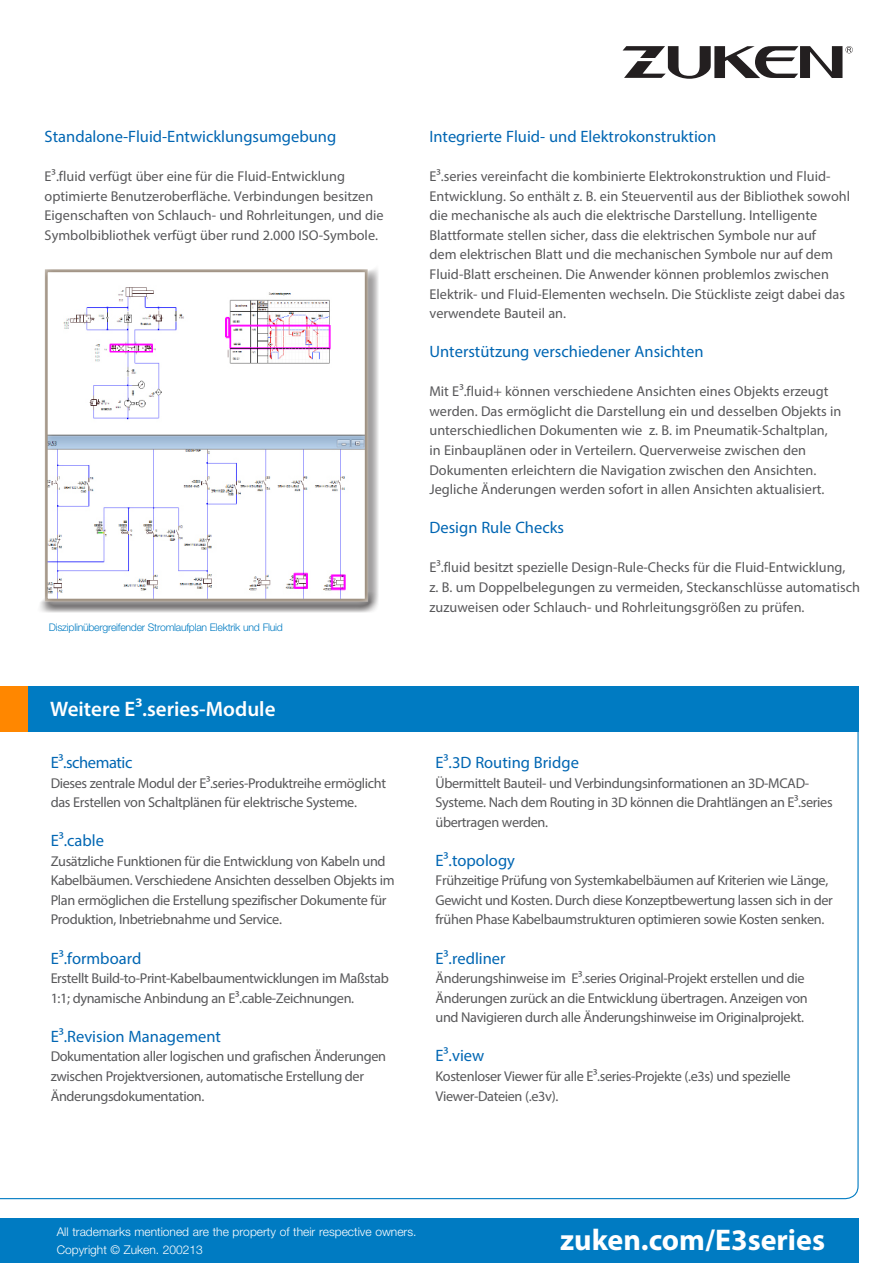
<style>
.page{position:relative;width:893px;height:1263px;background:#fff}
.page>*{position:absolute;margin:0;border:0;box-sizing:border-box;transform-origin:0 0}
.t1{font:700 30px "Myriad Pro";color:#fff}
.t2{font:600 21px "Myriad Pro";color:#fff}
.Zuken_Body_Copy{font:16.5px "Myriad Pro";color:#0166b3}
.Zuken_Body_Copy-2{font:16.5px "Myriad Pro";letter-spacing:-.025em;color:#0166b3}
.Zuken_Body_Copy-3{font:14.25px/19.5px "Myriad Pro";color:#58585a}
.Zuken_Body_Copy-4{font:14.25px/19.5px "Myriad Pro";letter-spacing:-.025em;color:#58585a}
.t3{font:300 12px/18px "Helvetica Neue LT Std";color:#fff}
.Zuken_Body_Copy-5{font:300 10.5px "Helvetica Neue LT Std";letter-spacing:-.025em;color:#007bc2}
</style>
<div class="page">
<svg style="left:0;top:732px;width:859px;height:468px"></svg>
<div style="left:0;top:1218px;width:859px;height:45px;background:#007bc2"></div>
<div style="left:714px;top:46px;width:11px;height:32px;background:#231f20"></div>
<svg style="left:623px;top:46px;width:88px;height:33px"></svg>
<svg style="left:725px;top:46px;width:128px;height:32px"></svg>
<div style="left:26px;top:251px;width:358px;height:367px;background:#fff;opacity:.75"></div>
<div style="left:22px;top:686px;width:837px;height:46px;background:#007bc2"></div>
<div style="left:0;top:686px;width:28px;height:46px;background:#ff8700"></div>
<p class="Zuken_Body_Copy" style="left:45px;top:126px;width:293px">Standalone-Fluid-Entwicklungsumgebung</p>
<p class="Zuken_Body_Copy-3" style="left:45px;top:166px;width:341px">E³.fluid verfügt über eine für die Fluid-Entwicklung optimierte Benutzeroberfläche. Verbindungen besitzen Eigenschaften von Schlauch- und Rohrleitungen, und die Symbolbibliothek verfügt über rund 2.000 ISO-Symbole.</p>
<p class="Zuken_Body_Copy-5" style="left:49px;top:621px;width:235px">Disziplinübergreifender Stromlaufplan Elektrik und Fluid</p>
<p class="t2" style="left:50px;top:696px;width:227px">Weitere E³.series-Module</p>
<p class="Zuken_Body_Copy-2" style="left:51px;top:752px;width:83px">E³.schematic</p>
<p class="Zuken_Body_Copy-4" style="left:51px;top:773px;width:337px">Dieses zentrale Modul der E³.series-Produktreihe ermöglicht das Erstellen von Schaltplänen für elektrische Systeme.</p>
<p class="Zuken_Body_Copy" style="left:51px;top:830px;width:55px">E³.cable</p>
<p class="Zuken_Body_Copy-4" style="left:51px;top:851px;width:345px">Zusätzliche Funktionen für die Entwicklung von Kabeln und Kabelbäumen. Verschiedene Ansichten desselben Objekts im Plan ermöglichen die Erstellung spezifischer Dokumente für Produktion, Inbetriebnahme und Service.</p>
<p class="Zuken_Body_Copy" style="left:51px;top:948px;width:92px">E³.formboard</p>
<p class="Zuken_Body_Copy-4" style="left:51px;top:968px;width:340px">Erstellt Build-to-Print-Kabelbaumentwicklungen im Maßstab<br>1:1; dynamische Anbindung an E³.cable-Zeichnungen.</p>
<p class="Zuken_Body_Copy" style="left:51px;top:1026px;width:172px">E³.Revision Management</p>
<p class="Zuken_Body_Copy-4" style="left:51px;top:1047px;width:337px">Dokumentation aller logischen und grafischen Änderungen zwischen Projektversionen, automatische Erstellung der<br>Änderungsdokumentation.</p>
<p class="Zuken_Body_Copy" style="left:429px;top:126px;width:288px">Integrierte Fluid- und Elektrokonstruktion</p>
<p class="Zuken_Body_Copy-3" style="left:429px;top:166px;width:422px">E³.series vereinfacht die kombinierte Elektrokonstruktion und Fluid-Entwicklung. So enthält z. B. ein Steuerventil aus der Bibliothek sowohl die mechanische als auch die elektrische Darstellung. Intelligente Blattformate stellen sicher, dass die elektrischen Symbole nur auf<br>dem elektrischen Blatt und die mechanischen Symbole nur auf dem Fluid-Blatt erscheinen. Die Anwender können problemlos zwischen Elektrik- und Fluid-Elementen wechseln. Die Stückliste zeigt dabei das verwendete Bauteil an.</p>
<p class="Zuken_Body_Copy" style="left:429px;top:341px;width:276px">Unterstützung verschiedener Ansichten</p>
<p class="Zuken_Body_Copy-3" style="left:429px;top:382px;width:413px">Mit E³.fluid+ können verschiedene Ansichten eines Objekts erzeugt werden. Das ermöglicht die Darstellung ein und desselben Objekts in unterschiedlichen Dokumenten wie z. B. im Pneumatik-Schaltplan, in Einbauplänen oder in Verteilern. Querverweise zwischen den Dokumenten erleichtern die Navigation zwischen den Ansichten.<br>Jegliche Änderungen werden sofort in allen Ansichten aktualisiert.</p>
<p class="Zuken_Body_Copy" style="left:429px;top:517px;width:136px">Design Rule Checks</p>
<p class="Zuken_Body_Copy-3" style="left:429px;top:558px;width:432px">E³.fluid besitzt spezielle Design-Rule-Checks für die Fluid-Entwicklung,<br>z. B. um Doppelbelegungen zu vermeiden, Steckanschlüsse automatisch zuzuweisen oder Schlauch- und Rohrleitungsgrößen zu prüfen.</p>
<p class="Zuken_Body_Copy" style="left:435px;top:752px;width:145px">E³.3D Routing Bridge</p>
<p class="Zuken_Body_Copy-4" style="left:435px;top:773px;width:399px">Übermittelt Bauteil- und Verbindungsinformationen an 3D-MCAD-<br>Systeme. Nach dem Routing in 3D können die Drahtlängen an E³.series übertragen werden.</p>
<p class="Zuken_Body_Copy" style="left:435px;top:850px;width:81px">E³.topology</p>
<p class="Zuken_Body_Copy-4" style="left:435px;top:871px;width:399px">Frühzeitige Prüfung von Systemkabelbäumen auf Kriterien wie Länge,<br>Gewicht und Kosten. Durch diese Konzeptbewertung lassen sich in der frühen Phase Kabelbaumstrukturen optimieren sowie Kosten senken.</p>
<p class="Zuken_Body_Copy" style="left:435px;top:948px;width:72px">E³.redliner</p>
<p class="Zuken_Body_Copy-4" style="left:435px;top:968px;width:374px">Änderungshinweise im E³.series Original-Projekt erstellen und die<br>Änderungen zurück an die Entwicklung übertragen. Anzeigen von und Navigieren durch alle Änderungshinweise im Originalprojekt.</p>
<p class="Zuken_Body_Copy" style="left:435px;top:1046px;width:50px">E³.view</p>
<p class="Zuken_Body_Copy-4" style="left:435px;top:1066px;width:357px">Kostenloser Viewer für alle E³.series-Projekte (.e3s) und spezielle<br>Viewer-Dateien (.e3v).</p>
<p class="t3" style="left:57px;top:1222px;width:361px">All trademarks mentioned are the property of their respective owners.<br>Copyright © Zuken. 200213</p>
<p class="t1" style="left:560px;top:1220px;width:266px">zuken.com/E3series</p>
</div>
